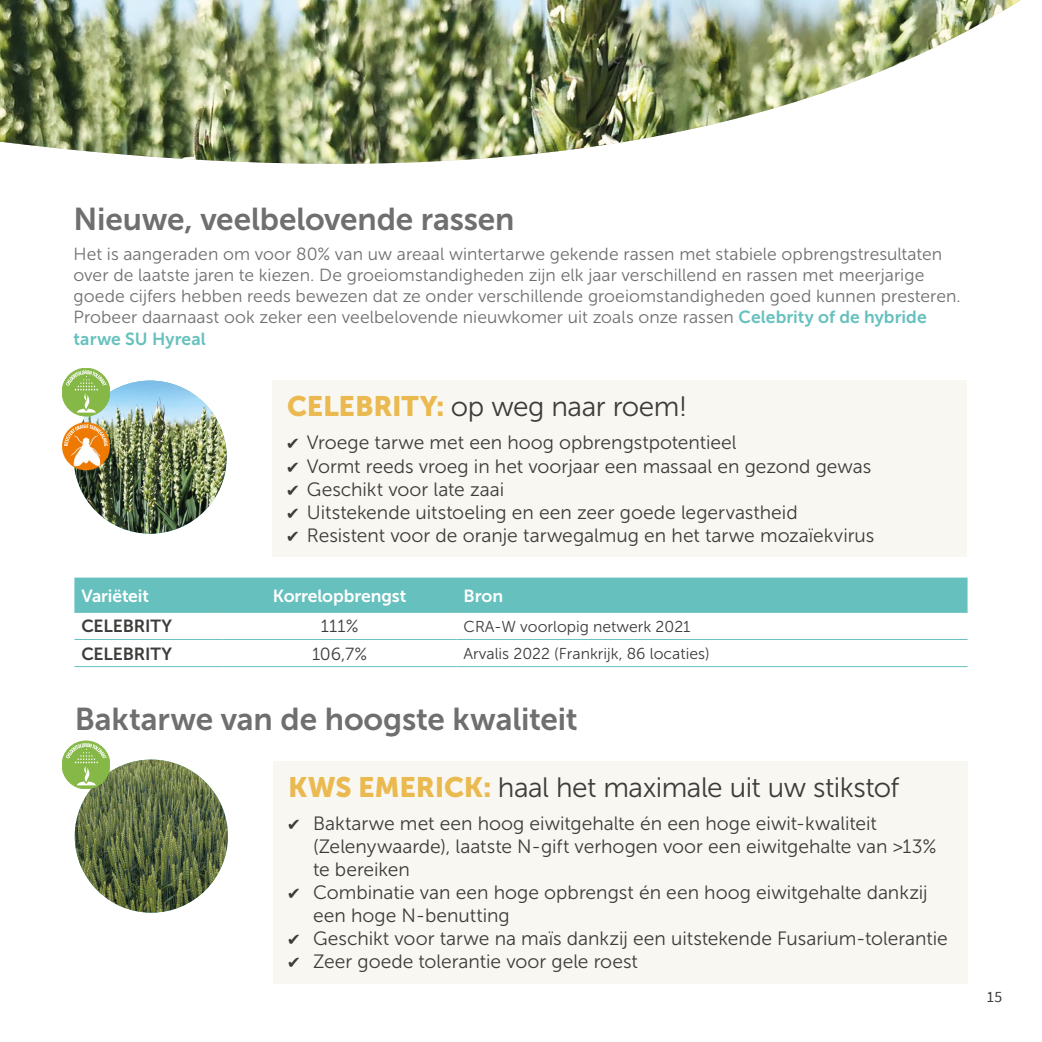
<style>
.page{position:relative;width:1042px;height:1042px;background:#fff}
.page>*{position:absolute;margin:0;border:0;box-sizing:border-box;transform-origin:0 0}
.t1{font:31.5px "Museo Sans 700";letter-spacing:-.005em;color:#706f6f}
.t2{font:28px "Museo Sans 300";letter-spacing:-.015em;color:#3c3c3b}
.t3{font:19.25px/23.1px "Museo Sans 300";color:#3c3c3b}
.t4{font:17.5px/21px "Museo Sans 300";letter-spacing:.005em;color:#706f6f}
.t5{font:17.5px "Museo Sans 700";letter-spacing:-.005em;color:#fff}
.t6{font:17.5px "Museo Sans 700";letter-spacing:-.01em;color:#3c3c3b}
.t7{font:17.5px "Museo Sans 700";letter-spacing:.005em;color:#66c1be}
.t8{font:17.5px "Museo Sans 300";letter-spacing:.005em;color:#3c3c3b}
.t9{font:15.75px "Museo Sans 300";color:#3c3c3b}
.t10{font:15.75px "Source Sans Pro";color:#3c3c3b}
.s1{font-family:"Museo Sans 700";color:#66c1be}
.s2{font-family:"Museo Sans 900";color:#eab950}
.s3{font-family:"Menlo"}
</style>
<div class="page">
<div style="left:272px;top:380px;width:694px;height:177px;background:#f8f7f1"></div>
<img style="left:74px;top:380px;width:153px;height:154px;border-radius:77px">
<img style="left:0;top:0;width:1021px;height:164px">
<svg style="left:62px;top:368px;width:48px;height:48px"></svg>
<div style="left:62px;top:368px;width:48px;height:48px;border:1px solid #86b848;border-radius:50%"></div>
<svg style="left:66px;top:370px;width:41px;height:42px"></svg>
<svg style="left:62px;top:422px;width:48px;height:48px"></svg>
<div style="left:74px;top:577px;width:893px;height:35px;background:#66c1be"></div>
<hr style="left:74px;top:612px;width:149px;height:1px;background:#66c1be">
<hr style="left:223px;top:612px;width:234px;height:1px;background:#66c1be">
<hr style="left:457px;top:612px;width:510px;height:1px;background:#66c1be">
<hr style="left:74px;top:639px;width:149px;height:1px;background:#66c1be">
<hr style="left:223px;top:639px;width:234px;height:1px;background:#66c1be">
<hr style="left:457px;top:639px;width:510px;height:1px;background:#66c1be">
<hr style="left:74px;top:666px;width:149px;height:1px;background:#66c1be">
<hr style="left:223px;top:666px;width:234px;height:1px;background:#66c1be">
<hr style="left:457px;top:666px;width:510px;height:1px;background:#66c1be">
<div style="left:273px;top:761px;width:695px;height:222px;background:#f8f7f1"></div>
<img style="left:75px;top:759px;width:153px;height:153px;border-radius:77px">
<svg style="left:62px;top:741px;width:48px;height:48px"></svg>
<div style="left:62px;top:741px;width:48px;height:48px;border:1px solid #86b848;border-radius:50%"></div>
<svg style="left:66px;top:743px;width:41px;height:42px"></svg>
<h1 class="t1" style="left:74px;top:201px;width:442px">Nieuwe, veelbelovende rassen</h1>
<p class="t4" style="left:74px;top:244px;width:889px">Het is aangeraden om voor 80% van uw areaal wintertarwe gekende rassen met stabiele opbrengstresultaten over de laatste jaren te kiezen. De groeiomstandigheden zijn elk jaar verschillend en rassen met meerjarige goede cijfers hebben reeds bewezen dat ze onder verschillende groeiomstandigheden goed kunnen presteren.<br>Probeer daarnaast ook zeker een veelbelovende nieuwkomer uit zoals onze rassen <span class="s1">Celebrity of de hybride</span></p>
<p class="t7" style="left:74px;top:329px;width:134px">tarwe SU Hyreal</p>
<h2 class="t2" style="left:287px;top:392px;width:402px"><span class="s2">CELEBRITY:</span> op weg naar roem!</h2>
<p class="t3" style="left:287px;top:431px;width:451px"><span class="s3">✔</span> Vroege tarwe met een hoog opbrengstpotentieel</p>
<p class="t3" style="left:287px;top:454px;width:586px"><span class="s3">✔</span> Vormt reeds vroeg in het voorjaar een massaal en gezond gewas</p>
<p class="t3" style="left:287px;top:478px;width:219px"><span class="s3">✔</span> Geschikt voor late zaai</p>
<p class="t3" style="left:287px;top:501px;width:512px"><span class="s3">✔</span> Uitstekende uitstoeling en een zeer goede legervastheid</p>
<p class="t3" style="left:287px;top:524px;width:589px"><span class="s3">✔</span> Resistent voor de oranje tarwegalmug en het tarwe mozaïekvirus</p>
<p class="t5" style="left:81px;top:586px;width:69px">Variëteit</p>
<p class="t5" style="left:273px;top:586px;width:135px">Korrelopbrengst</p>
<p class="t5" style="left:464px;top:586px;width:41px">Bron</p>
<p class="t6" style="left:81px;top:617px;width:92px">CELEBRITY</p>
<p class="t8" style="left:321px;top:617px;width:39px">111%</p>
<p class="t9" style="left:464px;top:618px;width:228px">CRA-W voorlopig netwerk 2021</p>
<p class="t6" style="left:81px;top:644px;width:92px">CELEBRITY</p>
<p class="t8" style="left:312px;top:644px;width:56px">106,7%</p>
<p class="t9" style="left:464px;top:645px;width:247px">Arvalis 2022 (Frankrijk, 86 locaties)</p>
<h1 class="t1" style="left:75px;top:701px;width:504px">Baktarwe van de hoogste kwaliteit</h1>
<h2 class="t2" style="left:288px;top:772px;width:613px"><span class="s2">KWS EMERICK:</span> haal het maximale uit uw stikstof</h2>
<p class="t3" style="left:313px;top:811px;width:625px;text-indent:-25px"><span class="s3">✔</span> Baktarwe met een hoog eiwitgehalte én een hoge eiwit-kwaliteit (Zelenywaarde), laatste N-gift verhogen voor een eiwitgehalte van &gt;13% te bereiken</p>
<p class="t3" style="left:313px;top:881px;width:616px;text-indent:-25px"><span class="s3">✔</span> Combinatie van een hoge opbrengst én een hoog eiwitgehalte dankzij een hoge N-benutting</p>
<p class="t3" style="left:288px;top:927px;width:661px"><span class="s3">✔</span> Geschikt voor tarwe na maïs dankzij een uitstekende Fusarium-tolerantie</p>
<p class="t3" style="left:288px;top:950px;width:351px"><span class="s3">✔</span> Zeer goede tolerantie voor gele roest</p>
<p class="t10" style="left:986px;top:987px;width:17px">15</p>
</div>
